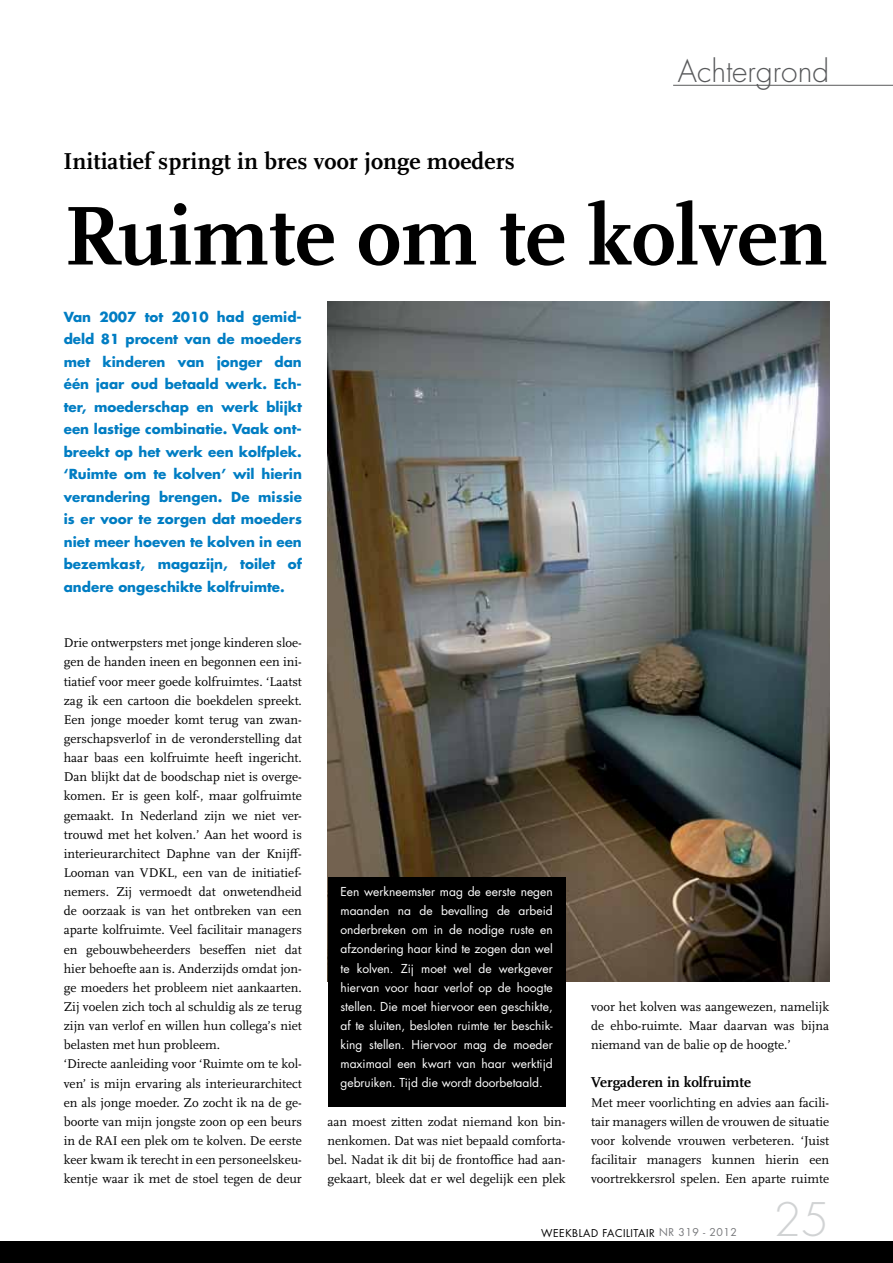
<style>
.page{position:relative;width:893px;height:1263px;background:#fff}
.page>*{position:absolute;margin:0;border:0;box-sizing:border-box;transform-origin:0 0}
.t1{font:700 87px "Scala OT";color:#000}
.t2{font:300 45px "Futura Std";color:#d1d3d4}
.t3{font:300 30px "Futura Std";color:#58595b}
.t4{font:700 24px "Scala OT";color:#000}
.t5{font:700 15px "Scala OT";color:#000}
.t6{font:700 13.5px/22.5px "Futura Std";color:#007dc3;text-align:justify}
.t7{font:13.2px/19.2px "Scala OT";color:#000;text-align:justify}
.t8{font:12px/19.2px "Futura Std";color:#fff;text-align:justify}
.t9{font:10.5px "Futura Std";letter-spacing:.05em;color:#000}
.s1{color:#77787b}
</style>
<div class="page">
<hr style="left:673px;top:85px;width:220px;height:1px;background:#58595b">
<div style="left:0;top:1242px;width:893px;height:21px;background:#000"></div>
<img style="left:327px;top:301px;width:502px;height:680px">
<div style="left:328px;top:878px;width:238px;height:229px;background:#000"></div>
<h3 class="t4" style="left:63px;top:147px;width:453px">Initiatief springt in bres voor jonge moeders</h3>
<h3 class="t3" style="left:678px;top:53px;width:153px">Achtergrond</h3>
<h1 class="t1" style="left:64px;top:187px;width:765px">Ruimte om te kolven</h1>
<p class="t6" style="left:64px;top:305px;width:240px">Van 2007 tot 2010 had gemid&shy;deld 81 procent van de moeders met kinderen van jonger dan één jaar oud betaald werk. Ech&shy;ter, moederschap en werk blijkt een lastige combinatie. Vaak ont&shy;breekt op het werk een kolfplek. ‘Ruimte om te kolven’ wil hierin verandering brengen. De missie is er voor te zorgen dat moeders niet meer hoeven te kolven in een bezemkast, magazijn, toilet of andere ongeschikte kolfruimte.</p>
<p class="t7" style="left:64px;top:633px;width:240px;text-align:left">Drie ontwerpsters met jonge kinderen sloe&shy;gen de handen ineen en begonnen een ini&shy;tiatief voor meer goede kolfruimtes. ‘Laatst zag ik een cartoon die boekdelen spreekt.<br>Een jonge moeder komt terug van zwan&shy;gerschapsverlof in de veronderstelling dat haar baas een kolfruimte heeft ingericht.<br>Dan blijkt dat de boodschap niet is overge&shy;komen. Er is geen kolf-, maar golfruimte gemaakt. In Nederland zijn we niet ver&shy;trouwd met het kolven.’ Aan het woord is interieurarchitect Daphne van der Knijff-Looman van VDKL, een van de initiatief&shy;nemers. Zij vermoedt dat onwetendheid de oorzaak is van het ontbreken van een aparte kolfruimte. Veel facilitair managers en gebouwbeheerders beseffen niet dat hier behoefte aan is. Anderzijds omdat jon&shy;ge moeders het probleem niet aankaarten.<br>Zij voelen zich toch al schuldig als ze terug zijn van verlof en willen hun collega’s niet belasten met hun probleem.<br>‘Directe aanleiding voor ‘Ruimte om te kol&shy;ven’ is mijn ervaring als interieurarchitect en als jonge moeder. Zo zocht ik na de ge&shy;boorte van mijn jongste zoon op een beurs in de RAI een plek om te kolven. De eerste keer kwam ik terecht in een personeelskeu&shy;kentje waar ik met de stoel tegen de deur</p>
<p class="t8" style="left:340px;top:882px;width:214px">Een werkneemster mag de eerste negen maanden na de bevalling de arbeid onderbreken om in de nodige ruste en afzondering haar kind te zogen dan wel te kolven. Zij moet wel de werkgever hiervan voor haar verlof op de hoogte stellen. Die moet hiervoor een geschikte, af te sluiten, besloten ruimte ter beschik&shy;king stellen. Hiervoor mag de moeder maximaal een kwart van haar werktijd gebruiken. Tijd die wordt doorbetaald.</p>
<p class="t7" style="left:327px;top:1112px;width:240px">aan moest zitten zodat niemand kon bin&shy;nenkomen. Dat was niet bepaald comforta&shy;bel. Nadat ik dit bij de frontoffice had aan&shy;gekaart, bleek dat er wel degelijk een plek</p>
<p class="t7" style="left:591px;top:997px;width:240px">voor het kolven was aangewezen, namelijk de ehbo-ruimte. Maar daarvan was bijna niemand van de balie op de hoogte.’</p>
<p class="t5" style="left:591px;top:1074px;width:161px">Vergaderen in kolfruimte</p>
<p class="t7" style="left:591px;top:1093px;width:240px">Met meer voorlichting en advies aan facili&shy;tair managers willen de vrouwen de situatie voor kolvende vrouwen verbeteren. ‘Juist facilitair managers kunnen hierin een voortrekkersrol spelen. Een aparte ruimte</p>
<p class="t9" style="left:541px;top:1226px;width:197px">WEEKBLAD FACILITAIR <span class="s1">NR 319 - 2012</span></p>
<h2 class="t2" style="left:773px;top:1192px;width:57px">25</h2>
</div>
